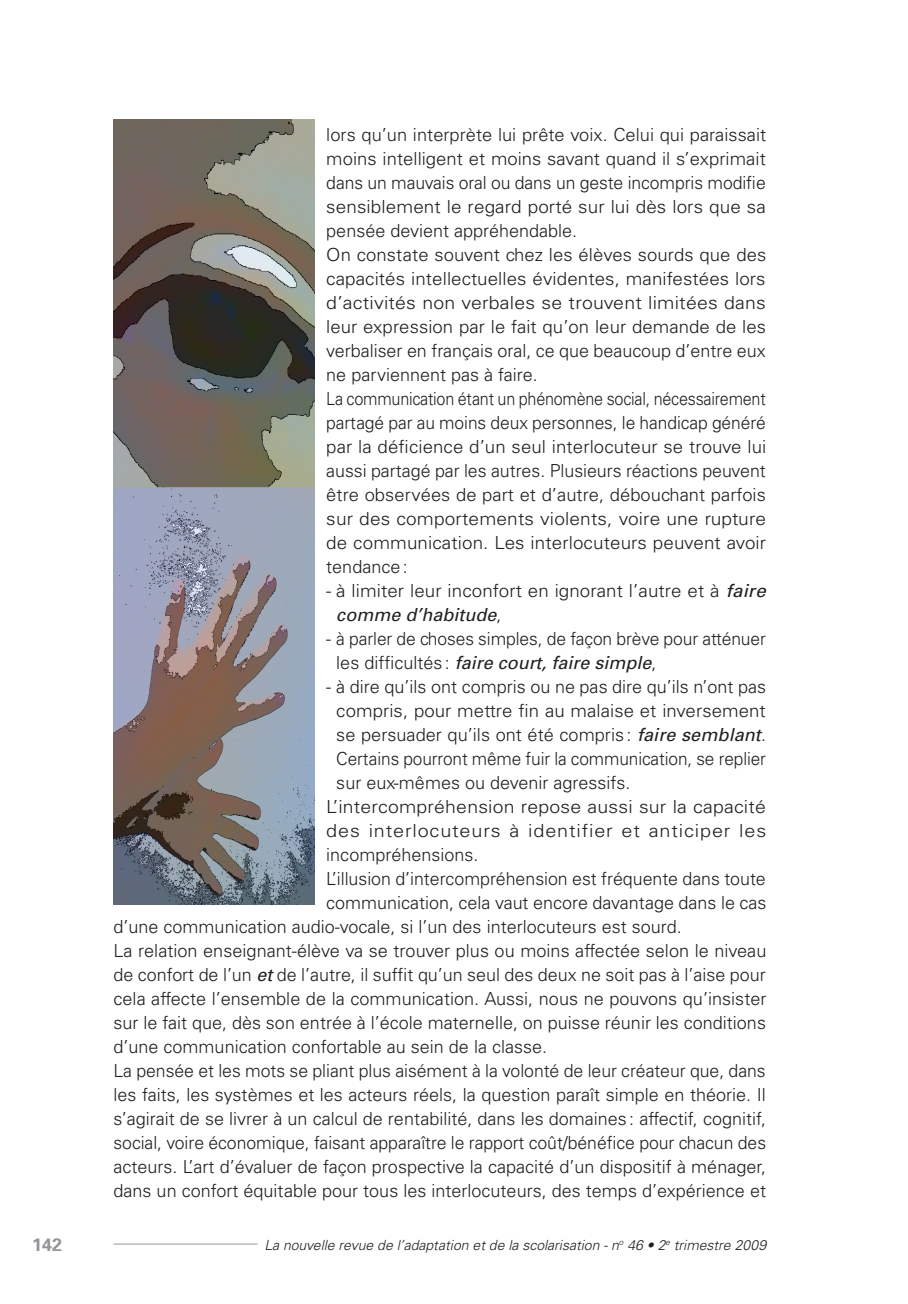
<style>
.page{position:relative;width:908px;height:1304px;background:#fff}
.page>*{position:absolute;margin:0;border:0;box-sizing:border-box;transform-origin:0 0}
.t1{font:300 18px/24px "Univers";color:#231f20;text-align:justify}
.t2{font:300 18px/24px "Univers";color:#231f20;text-align:justify;scale:.9 1}
.t3{font:300 18px/24px "Univers";color:#231f20;text-align:justify;scale:1.08 1}
.t4{font:300 18px/24px "Univers";color:#231f20;scale:1.04 1}
.t5{font:700 18px "Univers";color:#939598}
.t6{font:italic 300 14px "Univers";color:#231f20}
.s1{font-weight:400;font-style:italic}
</style>
<div class="page">
<hr style="left:113px;top:1244px;width:144px;height:1px;background:#939598">
<img style="left:113px;top:119px;width:201px;height:786px">
<p class="t1" style="left:326px;top:123px;width:441px">lors qu’un interprète lui prête voix. Celui qui paraissait moins intelligent et moins savant quand il s’exprimait dans un mauvais oral ou dans un geste incompris modifie sensiblement le regard porté sur lui dès lors que sa pensée devient appréhendable.</p>
<p class="t1" style="left:326px;top:243px;width:441px">On constate souvent chez les élèves sourds que des capacités intellectuelles évidentes, manifestées lors d’activités non verbales se trouvent limitées dans leur expression par le fait qu’on leur demande de les verbaliser en français oral, ce que beaucoup d’entre eux ne parviennent pas à faire.</p>
<p class="t2" style="left:326px;top:387px;width:490px">La communication étant un phénomène social, nécessairement partagé par au moins deux personnes, le handicap généré par la déficience d’un seul interlocuteur se trouve lui aussi partagé par les autres. Plusieurs réactions peuvent être observées de part et d’autre, débouchant parfois sur des comportements violents, voire une rupture de communication. Les interlocuteurs peuvent avoir tendance:</p>
<p class="t4" style="left:336px;top:579px;width:414px;text-indent:-10px">- à limiter leur inconfort en ignorant l’autre et à <span class="s1">faire comme d’habitude</span>,</p>
<p class="t1" style="left:336px;top:627px;width:431px;text-indent:-10px">- à parler de choses simples, de façon brève pour atténuer les difficultés: <span class="s1">faire court, faire simple</span>,</p>
<p class="t1" style="left:336px;top:675px;width:431px;text-indent:-10px">- à dire qu’ils ont compris ou ne pas dire qu’ils n’ont pas compris, pour mettre fin au malaise et inversement se persuader qu’ils ont été compris : <span class="s1">faire semblant</span>.<br>Certains pourront même fuir la communication, se replier sur eux-mêmes ou devenir agressifs.</p>
<p class="t3" style="left:326px;top:795px;width:408px">L’intercompréhension repose aussi sur la capacité des interlocuteurs à identifier et anticiper les incompréhensions.</p>
<p class="t1" style="left:326px;top:867px;width:441px">L’illusion d’intercompréhension est fréquente dans toute</p>
<p class="t1" style="left:326px;top:891px;width:441px">communication, cela vaut encore davantage dans le cas</p>
<p class="t1" style="left:113px;top:915px;width:569px">d’une communication audio-vocale, si l’un des interlocuteurs est sourd.</p>
<p class="t1" style="left:113px;top:939px;width:654px">La relation enseignant-élève va se trouver plus ou moins affectée selon le niveau de confort de l’un <span class="s1">et</span> de l’autre, il suffit qu’un seul des deux ne soit pas à l’aise pour cela affecte l’ensemble de la communication. Aussi, nous ne pouvons qu’insister sur le fait que, dès son entrée à l’école maternelle, on puisse réunir les conditions d’une communication confortable au sein de la classe.</p>
<p class="t1" style="left:113px;top:1059px;width:654px">La pensée et les mots se pliant plus aisément à la volonté de leur créateur que, dans les faits, les systèmes et les acteurs réels, la question paraît simple en théorie. Il s’agirait de se livrer à un calcul de rentabilité, dans les domaines : affectif, cognitif, social, voire économique, faisant apparaître le rapport coût/bénéfice pour chacun des acteurs. L’art d’évaluer de façon prospective la capacité d’un dispositif à ménager, dans un confort équitable pour tous les interlocuteurs, des temps d’expérience et</p>
<p class="t5" style="left:32px;top:1234px;width:32px">142</p>
<p class="t6" style="left:264px;top:1236px;width:503px">La nouvelle revue de l’adaptation et de la scolarisation - n<sup>o</sup> 46 • 2<sup>e</sup> trimestre 2009</p>
</div>
